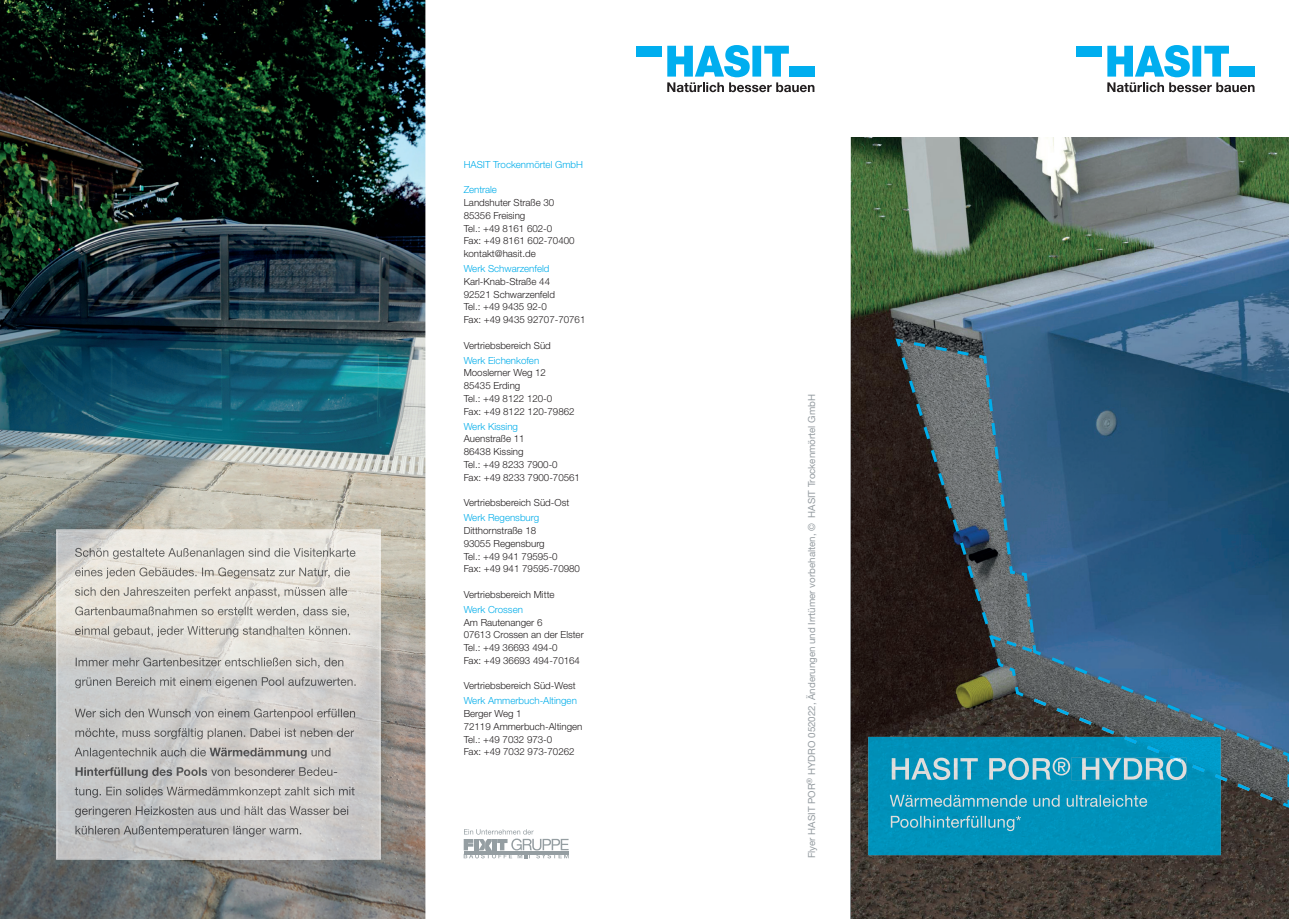
<style>
.page{position:relative;width:1289px;height:919px;background:#fff}
.page>*{position:absolute;margin:0;border:0;box-sizing:border-box;transform-origin:0 0}
.t1{font:300 9.75px/12.8px "Helvetica Neue LTW1 G";color:#231f20}
.t2{font:300 9.75px "Helvetica Neue LTW1 G";color:#00adea}
.t3{font:9.75px "Helvetica Neue LTW1 G";color:#959ca1}
</style>
<div class="page">
<svg style="left:1107px;top:45px;width:147px;height:47px"></svg>
<div style="left:1076px;top:46px;width:26px;height:10px;background:#00aeef"></div>
<div style="left:1228px;top:66px;width:26px;height:11px;background:#00aeef"></div>
<img style="left:850px;top:137px;width:438px;height:781px">
<svg style="left:667px;top:45px;width:147px;height:47px"></svg>
<div style="left:636px;top:46px;width:26px;height:10px;background:#00aeef"></div>
<div style="left:789px;top:66px;width:25px;height:11px;background:#00aeef"></div>
<svg style="left:463px;top:829px;width:105px;height:29px"></svg>
<img style="left:0;top:0;width:425px;height:918px">
<img style="left:103px;top:578px;width:231px;height:279px">
<img style="left:103px;top:576px;width:231px;height:2px">
<img style="left:103px;top:587px;width:231px;height:11px">
<img style="left:103px;top:606px;width:231px;height:11px">
<img style="left:103px;top:626px;width:231px;height:11px">
<img style="left:103px;top:657px;width:231px;height:11px">
<img style="left:103px;top:677px;width:231px;height:11px">
<img style="left:103px;top:708px;width:231px;height:11px">
<img style="left:103px;top:728px;width:231px;height:11px">
<img style="left:103px;top:747px;width:103px;height:11px">
<img style="left:206px;top:747px;width:101px;height:11px">
<img style="left:311px;top:747px;width:20px;height:9px">
<img style="left:103px;top:767px;width:104px;height:11px">
<img style="left:208px;top:767px;width:126px;height:8px">
<img style="left:103px;top:786px;width:231px;height:11px">
<img style="left:103px;top:806px;width:231px;height:11px">
<img style="left:103px;top:825px;width:198px;height:11px">
<img style="left:56px;top:529px;width:325px;height:47px">
<img style="left:56px;top:576px;width:47px;height:283px">
<img style="left:334px;top:576px;width:47px;height:283px">
<img style="left:102px;top:857px;width:233px;height:2px">
<svg style="left:893px;top:336px;width:395px;height:474px;background:#314a5e"></svg>
<div style="left:868px;top:736px;width:352px;height:119px;background:#0092ba"></div>
<img style="left:891px;top:757px;width:6px;height:23px">
<img style="left:889px;top:794px;width:258px;height:12px">
<img style="left:890px;top:815px;width:131px;height:16px">
<svg style="left:897px;top:340px;width:384px;height:460px;background:#335c75"></svg>
<p class="t2" style="left:463px;top:158px;width:121px">HASIT Trockenmörtel GmbH</p>
<p class="t2" style="left:463px;top:184px;width:35px">Zentrale</p>
<p class="t1" style="left:463px;top:196px;width:112px">Landshuter Straße 30<br>85356 Freising<br>Tel.: +49 8161 602-0<br>Fax: +49 8161 602-70400 kontakt@hasit.de</p>
<p class="t2" style="left:463px;top:263px;width:87px">Werk Schwarzenfeld</p>
<p class="t1" style="left:463px;top:275px;width:123px">Karl-Knab-Straße 44<br>92521 Schwarzenfeld<br>Tel.: +49 9435 92-0<br>Fax: +49 9435 92707-70761</p>
<p class="t1" style="left:463px;top:339px;width:89px">Vertriebsbereich Süd</p>
<p class="t2" style="left:463px;top:354px;width:77px">Werk Eichenkofen</p>
<p class="t1" style="left:463px;top:366px;width:112px">Mooslerner Weg 12<br>85435 Erding<br>Tel.: +49 8122 120-0<br>Fax: +49 8122 120-79862</p>
<p class="t2" style="left:463px;top:420px;width:56px">Werk Kissing</p>
<p class="t1" style="left:463px;top:432px;width:118px">Auenstraße 11<br>86438 Kissing<br>Tel.: +49 8233 7900-0<br>Fax: +49 8233 7900-70561</p>
<p class="t1" style="left:463px;top:496px;width:107px">Vertriebsbereich Süd-Ost</p>
<p class="t2" style="left:463px;top:512px;width:77px">Werk Regensburg</p>
<p class="t1" style="left:463px;top:524px;width:118px">Ditthornstraße 18<br>93055 Regensburg<br>Tel.: +49 941 79595-0<br>Fax: +49 941 79595-70980</p>
<p class="t1" style="left:463px;top:588px;width:92px">Vertriebsbereich Mitte</p>
<p class="t2" style="left:463px;top:603px;width:61px">Werk Crossen</p>
<p class="t1" style="left:463px;top:615px;width:122px">Am Rautenanger 6<br>07613 Crossen an der Elster<br>Tel.: +49 36693 494-0<br>Fax: +49 36693 494-70164</p>
<p class="t1" style="left:463px;top:679px;width:113px">Vertriebsbereich Süd-West</p>
<p class="t2" style="left:463px;top:695px;width:115px">Werk Ammerbuch-Altingen</p>
<p class="t1" style="left:463px;top:707px;width:120px">Berger Weg 1<br>72119 Ammerbuch-Altingen<br>Tel.: +49 7032 973-0<br>Fax: +49 7032 973-70262</p>
<p class="t3" style="left:805px;top:858px;width:466px;rotate:-90deg">Flyer HASIT POR<sup>®</sup> HYDRO 052022, Änderungen und Irrtümer vorbehalten, © HASIT Trockenmörtel GmbH</p>
</div>
